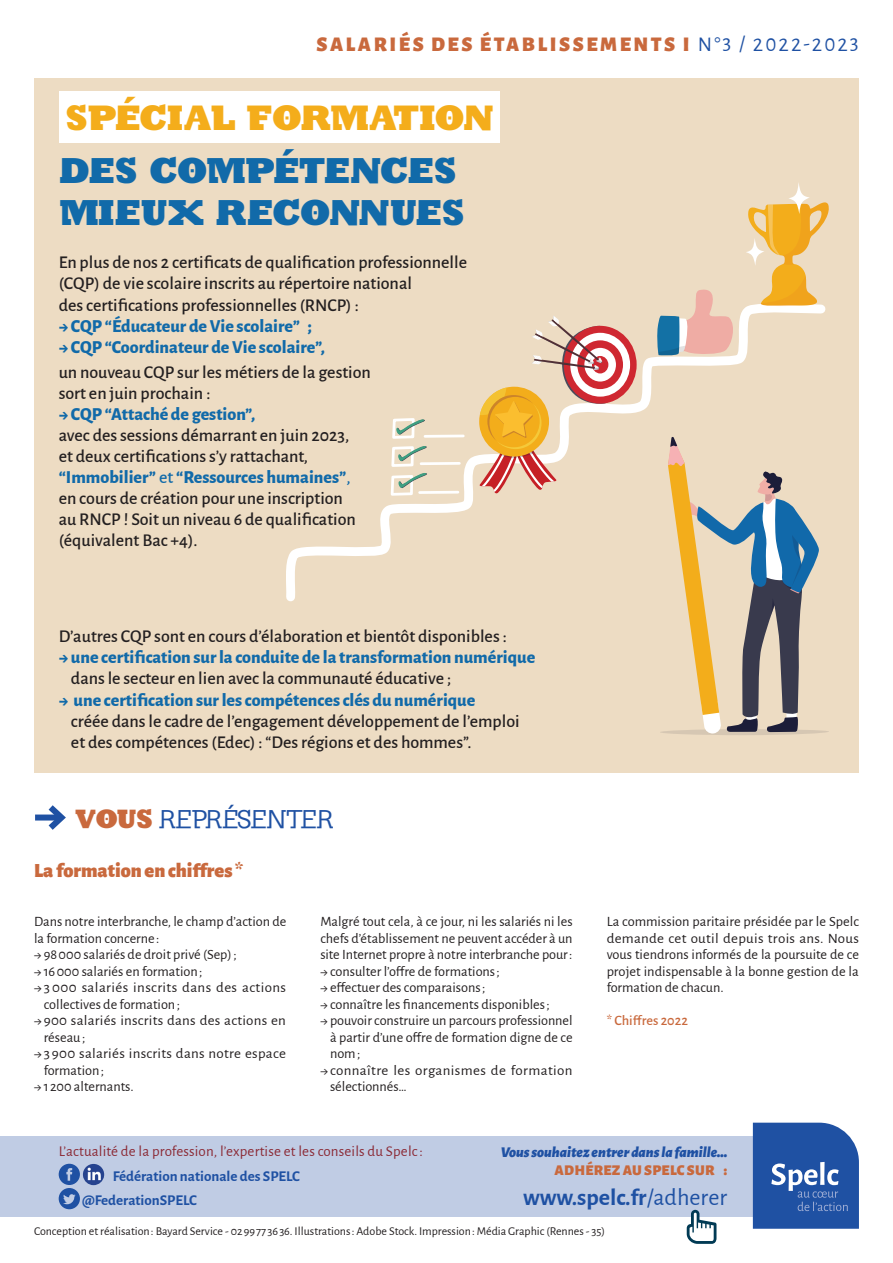
<style>
.page{position:relative;width:893px;height:1263px;background:#fff}
.page>*{position:absolute;margin:0;border:0;box-sizing:border-box;transform-origin:0 0}
.t1{font:36.75px/42px "Klein Slabserif Blax X";letter-spacing:-.02em;color:#116aa9}
.t2{font:36px "Klein Slabserif Blax X";color:#f4ad1b}
.t3{font:500 27px "Klein Slabserif";color:#1f51a3}
.t4{font:700 24px "Alegreya Sans";color:#1f51a3}
.t5{font:900 21px "Alegreya Sans";letter-spacing:.12em;color:#c9693d}
.t6{font:900 20.25px "Alegreya Sans";color:#c9693d}
.t7{font:500 18px/21px "Alegreya Sans";color:#231f20}
.t8{font:800 18px "Alegreya Sans";color:#116aa9}
.t9{font:15px "Alegreya Sans";letter-spacing:.01em;color:#8b2a36}
.t10{font:700 15px/24.3px "Alegreya Sans";color:#1f51a3}
.t11{font:italic 900 15px "Alegreya Sans";color:#1f51a3}
.t12{font:900 15px "Alegreya Sans";letter-spacing:.02em;color:#c9693d}
.t13{font:14.25px/16.5px "Alegreya Sans";color:#231f20;text-align:justify}
.t14{font:14.25px/16.5px "Alegreya Sans";color:#231f20;scale:1.05 1}
.t15{font:14.25px/16.5px "Alegreya Sans";letter-spacing:.02em;color:#231f20;scale:1.05 1}
.t16{font:14.25px/16.5px "Alegreya Sans";letter-spacing:.025em;color:#231f20;scale:1.05 1}
.t17{font:500 14.25px "Alegreya Sans";color:#c9693d}
.t18{font:12px "Alegreya Sans";color:#231f20}
.s1{font-weight:400;color:#1f51a3}
.s2{font-weight:800;color:#116aa9}
.s3{color:#116aa9}
.s4{font-family:"Klein Slabserif Blax X";font-weight:400;color:#c9693d}
.s5{font-weight:400}
</style>
<div class="page">
<div style="left:34px;top:79px;width:825px;height:694px;background:#eddcc3"></div>
<svg style="left:286px;top:306px;width:540px;height:296px"></svg>
<svg style="left:479px;top:315px;width:158px;height:179px"></svg>
<svg style="left:657px;top:289px;width:80px;height:67px"></svg>
<svg style="left:389px;top:417px;width:41px;height:80px"></svg>
<hr style="left:425px;top:435px;width:38px;height:3px;background:#fff">
<hr style="left:421px;top:462px;width:38px;height:3px;background:#fff">
<hr style="left:420px;top:491px;width:38px;height:3px;background:#fff">
<svg style="left:748px;top:202px;width:81px;height:104px"></svg>
<svg style="left:788px;top:182px;width:22px;height:32px"></svg>
<svg style="left:746px;top:238px;width:18px;height:28px"></svg>
<svg style="left:660px;top:436px;width:169px;height:299px"></svg>
<div style="left:59px;top:91px;width:441px;height:51px;background:#fff"></div>
<div style="left:0;top:1136px;width:809px;height:81px;background:#c0cce4"></div>
<svg style="left:753px;top:1123px;width:106px;height:106px;background:#3461ab"></svg>
<svg style="left:59px;top:1164px;width:21px;height:45px"></svg>
<svg style="left:687px;top:1210px;width:29px;height:34px"></svg>
<img style="left:83px;top:1164px;width:21px;height:21px">
<div style="left:35px;top:814px;width:26px;height:6px;background:#1f51a3"></div>
<svg style="left:42px;top:805px;width:24px;height:25px"></svg>
<h3 class="t5" style="left:316px;top:27px;width:544px">SALARIÉS DES ÉTABLISSEMENTS I <span class="s1">N°3 / 2022-2023</span></h3>
<h2 class="t2" style="left:65px;top:95px;width:429px">SPÉCIAL FORMATION</h2>
<h1 class="t1" style="left:59px;top:149px;width:407px">DES COMPÉTENCES<br>MIEUX RECONNUES</h1>
<p class="t7" style="left:59px;top:251px;width:410px">En plus de nos 2 certificats de qualification professionnelle (CQP) de vie scolaire inscrits au répertoire national<br>des certifications professionnelles (RNCP) :</p>
<p class="t8" style="left:59px;top:312px;width:255px">→ CQP “Éducateur de Vie scolaire” ;</p>
<p class="t8" style="left:59px;top:333px;width:268px">→ CQP “Coordinateur de Vie scolaire”,</p>
<p class="t7" style="left:59px;top:360px;width:314px">un nouveau CQP sur les métiers de la gestion sort en juin prochain :</p>
<p class="t8" style="left:59px;top:400px;width:198px">→ CQP “Attaché de gestion”,</p>
<p class="t7" style="left:59px;top:423px;width:299px">avec des sessions démarrant en juin 2023, et deux certifications s’y rattachant, <span class="s2">“Immobilier”</span> <span class="s3">et</span> <span class="s2">“Ressources humaines”</span><span class="s3">, </span>en cours de création pour une inscription au RNCP ! Soit un niveau 6 de qualification (équivalent Bac +4).</p>
<p class="t7" style="left:59px;top:625px;width:450px">D’autres CQP sont en cours d’élaboration et bientôt disponibles :</p>
<p class="t8" style="left:59px;top:644px;width:478px">→ une certification sur la conduite de la transformation numérique</p>
<p class="t7" style="left:71px;top:667px;width:382px">dans le secteur en lien avec la communauté éducative ;</p>
<p class="t8" style="left:59px;top:686px;width:418px">→ une certification sur les compétences clés du numérique</p>
<p class="t7" style="left:71px;top:709px;width:450px">créée dans le cadre de l’engagement développement de l’emploi et des compétences (Edec) : “Des régions et des hommes”.</p>
<h3 class="t3" style="left:75px;top:803px;width:259px"><span class="s4">VOUS</span> REPRÉSENTER</h3>
<h3 class="t6" style="left:34px;top:854px;width:211px">La formation en chiffres *</h3>
<p class="t13" style="left:34px;top:912px;width:254px">Dans notre interbranche, le champ d’action de la formation concerne :</p>
<p class="t13" style="left:34px;top:945px;width:204px">→ 98 000 salariés de droit privé (Sep) ;</p>
<p class="t13" style="left:34px;top:962px;width:170px">→ 16 000 salariés en formation ;</p>
<p class="t15" style="left:44px;top:978px;width:232px;text-indent:-10px">→ 3 000 salariés inscrits dans des actions collectives de formation ;</p>
<p class="t14" style="left:44px;top:1011px;width:232px;text-indent:-10px">→ 900 salariés inscrits dans des actions en réseau ;</p>
<p class="t14" style="left:44px;top:1044px;width:232px;text-indent:-10px">→ 3 900 salariés inscrits dans notre espace formation ;</p>
<p class="t13" style="left:34px;top:1077px;width:101px">→ 1 200 alternants.</p>
<p class="t13" style="left:320px;top:912px;width:254px">Malgré tout cela, à ce jour, ni les salariés ni les chefs d’établissement ne peuvent accéder à un site Internet propre à notre interbranche pour :</p>
<p class="t13" style="left:320px;top:962px;width:181px">→ consulter l’offre de formations ;</p>
<p class="t13" style="left:320px;top:978px;width:167px">→ effectuer des comparaisons ;</p>
<p class="t13" style="left:320px;top:995px;width:231px">→ connaître les financements disponibles ;</p>
<p class="t13" style="left:330px;top:1011px;width:244px;text-indent:-10px">→ pouvoir construire un parcours professionnel à partir d’une offre de formation digne de ce nom ;</p>
<p class="t16" style="left:330px;top:1061px;width:232px;text-indent:-10px">→ connaître les organismes de formation sélectionnés…</p>
<p class="t13" style="left:607px;top:912px;width:254px">La commission paritaire présidée par le Spelc demande cet outil depuis trois ans. Nous vous tiendrons informés de la poursuite de ce projet indispensable à la bonne gestion de la formation de chacun.</p>
<p class="t17" style="left:607px;top:1010px;width:83px">* Chiffres 2022</p>
<p class="t9" style="left:59px;top:1141px;width:366px">L’actualité de la profession, l’expertise et les conseils du Spelc :</p>
<p class="t10" style="left:82px;top:1162px;width:219px;text-indent:30px">Fédération nationale des SPELC @FederationSPELC</p>
<p class="t11" style="left:501px;top:1140px;width:228px">Vous souhaitez entrer dans la famille…</p>
<p class="t12" style="left:555px;top:1158px;width:174px">ADHÉREZ AU SPELC SUR :</p>
<h3 class="t4" style="left:523px;top:1179px;width:206px">www.spelc.fr<span class="s5">/adherer</span></h3>
<p class="t18" style="left:34px;top:1222px;width:573px">Conception et réalisation : Bayard Service - 02 99 77 36 36. Illustrations : Adobe Stock. Impression : Média Graphic (Rennes - 35)</p>
</div>
